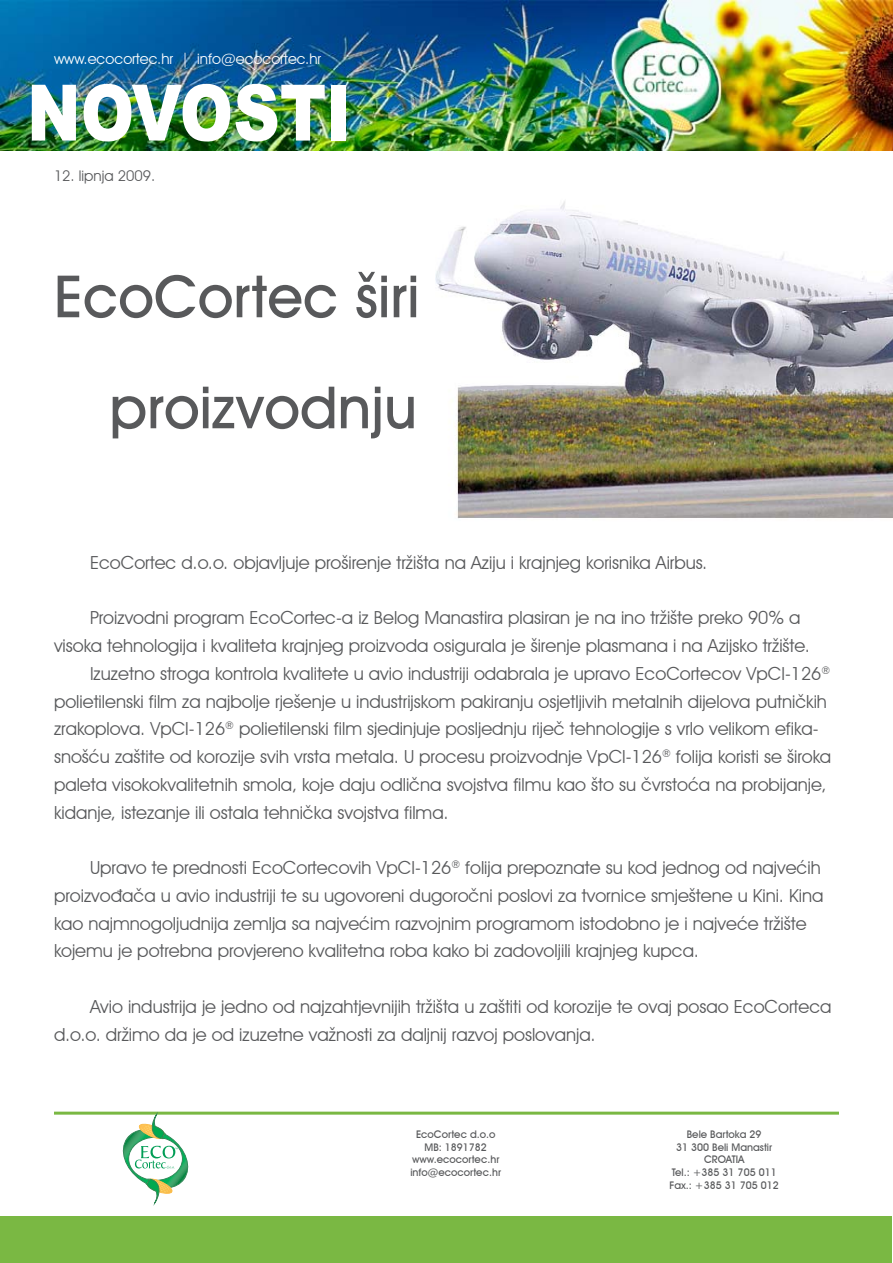
<style>
.page{position:relative;width:893px;height:1263px;background:#fff}
.page>*{position:absolute;margin:0;border:0;box-sizing:border-box;transform-origin:0 0}
.t1{font:900 78px "Arial";color:#fff;scale:.83 1}
.t2{font:500 58.5px "Avant Garde IT Cby BT";color:#58595b}
.t3{font:18px/27.8px "Avant Garde IT Cby BT";color:#58595b}
.t4{font:14.7px "Avant Garde IT Cby BT";color:#fff}
.t5{font:14.7px "Avant Garde IT Cby BT";color:#58595b}
.t6{font:500 10.5px/12.6px "Avant Garde IT Cby BT";color:#58595b}
</style>
<div class="page">
<img style="left:0;top:0;width:893px;height:150px">
<div style="left:0;top:1217px;width:891px;height:46px;background:#7ab843"></div>
<hr style="left:54px;top:1112px;width:785px;height:3px;background:#7ab843">
<svg style="left:118px;top:1113px;width:75px;height:91px"></svg>
<img style="left:435px;top:201px;width:458px;height:318px">
<p class="t4" style="left:54px;top:50px;width:269px">www.ecocortec.hr | info@ecocortec.hr</p>
<h1 class="t1" style="left:27px;top:56px;width:392px">NOVOSTI</h1>
<p class="t5" style="left:54px;top:167px;width:103px">12. lipnja 2009.</p>
<h2 class="t2" style="left:54px;top:261px;width:367px">EcoCortec širi</h2>
<h2 class="t2" style="left:110px;top:372px;width:309px">proizvodnju</h2>
<p class="t3" style="left:90px;top:548px;width:619px">EcoCortec d.o.o. objavljuje proširenje tržišta na Aziju i krajnjeg korisnika Airbus.</p>
<p class="t3" style="left:90px;top:604px;width:712px">Proizvodni program EcoCortec-a iz Belog Manastira plasiran je na ino tržište preko 90% a</p>
<p class="t3" style="left:54px;top:632px;width:757px">visoka tehnologija i kvaliteta krajnjeg proizvoda osigurala je širenje plasmana i na Azijsko tržište.</p>
<p class="t3" style="left:90px;top:659px;width:742px">Izuzetno stroga kontrola kvalitete u avio industriji odabrala je upravo EcoCortecov VpCI-126<sup>®</sup></p>
<p class="t3" style="left:54px;top:687px;width:774px">polietilenski film za najbolje rješenje u industrijskom pakiranju osjetljivih metalnih dijelova putničkih</p>
<p class="t3" style="left:54px;top:715px;width:766px">zrakoplova. VpCI-126<sup>®</sup> polietilenski film sjedinjuje posljednju riječ tehnologije s vrlo velikom efika-</p>
<p class="t3" style="left:54px;top:743px;width:779px">snošću zaštite od korozije svih vrsta metala. U procesu proizvodnje VpCI-126<sup>®</sup> folija koristi se široka</p>
<p class="t3" style="left:54px;top:770px;width:774px">paleta visokokvalitetnih smola, koje daju odlična svojstva filmu kao što su čvrstoća na probijanje,</p>
<p class="t3" style="left:54px;top:798px;width:396px">kidanje, istezanje ili ostala tehnička svojstva filma.</p>
<p class="t3" style="left:54px;top:854px;width:771px;text-indent:36px">Upravo te prednosti EcoCortecovih VpCI-126<sup>®</sup> folija prepoznate su kod jednog od najvećih proizvođača u avio industriji te su ugovoreni dugoročni poslovi za tvornice smještene u Kini. Kina kao najmnogoljudnija zemlja sa najvećim razvojnim programom istodobno je i najveće tržište kojemu je potrebna provjereno kvalitetna roba kako bi zadovoljili krajnjeg kupca.</p>
<p class="t3" style="left:54px;top:992px;width:779px;text-indent:36px">Avio industrija je jedno od najzahtjevnijih tržišta u zaštiti od korozije te ovaj posao EcoCorteca d.o.o. držimo da je od izuzetne važnosti za daljnij razvoj poslovanja.</p>
<p class="t6" style="left:416px;top:1128px;width:81px">EcoCortec d.o.o</p>
<p class="t6" style="left:687px;top:1128px;width:76px">Bele Bartoka 29</p>
<p class="t6" style="left:425px;top:1140px;width:64px">MB: 1891782</p>
<p class="t6" style="left:676px;top:1140px;width:97px">31 300 Beli Manastir</p>
<p class="t6" style="left:412px;top:1153px;width:89px">www.ecocortec.hr</p>
<p class="t6" style="left:704px;top:1153px;width:42px">CROATIA</p>
<p class="t6" style="left:410px;top:1166px;width:92px">info@ecocortec.hr</p>
<p class="t6" style="left:670px;top:1166px;width:111px">Tel.: +385 31 705 011<br>Fax.: +385 31 705 012</p>
</div>
